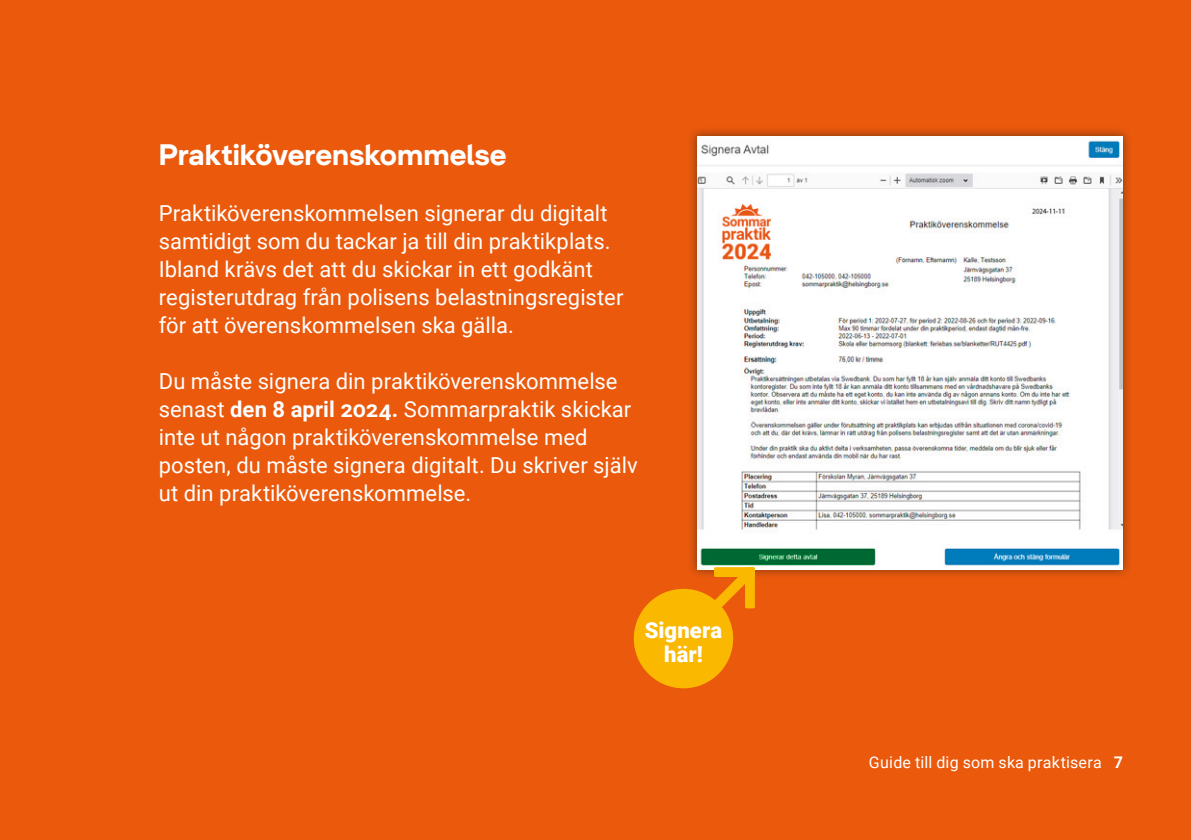
<style>
.page{position:relative;width:1191px;height:840px;background:#fff}
.page>*{position:absolute;margin:0;border:0;box-sizing:border-box;transform-origin:0 0}
.t1{font:700 30px "Helsingborg Sans";color:#fff}
.t2{font:22px/28px "Roboto";color:#fff}
.t3{font:900 22px "Roboto";letter-spacing:.005em;color:#fff}
.t4{font:16px "Roboto";letter-spacing:.015em;color:#fff}
.s1{font-weight:700}
</style>
<div class="page">
<div style="left:0;top:0;width:1191px;height:839px;background:#ea590c"></div>
<div style="left:687px;top:126px;width:445px;height:452px;background:#1d1d1b;opacity:.55"></div>
<img style="left:697px;top:136px;width:426px;height:433px">
<div style="left:634px;top:588px;width:99px;height:100px;background:#fbb800;border-radius:50%"></div>
<svg style="left:709px;top:564px;width:48px;height:49px"></svg>
<div style="left:715px;top:568px;width:38px;height:7px;background:#fbb800"></div>
<div style="left:714px;top:567px;width:41px;height:9px;border:3px solid #fbb800"></div>
<div style="left:746px;top:568px;width:7px;height:38px;background:#fbb800"></div>
<div style="left:745px;top:567px;width:10px;height:41px;border:3px solid #fbb800"></div>
<p class="t1" style="left:159px;top:136px;width:349px">Praktiköverenskommelse</p>
<p class="t2" style="left:159px;top:198px;width:466px">Praktiköverenskommelsen signerar du digitalt samtidigt som du tackar ja till din praktikplats.<br>Ibland krävs det att du skickar in ett godkänt registerutdrag från polisens belastningsregister för att överenskommelsen ska gälla.</p>
<p class="t2" style="left:159px;top:366px;width:480px">Du måste signera din praktiköverenskommelse senast <span class="s1">den 8 april 2024.</span> Sommarpraktik skickar inte ut någon praktiköverenskommelse med posten, du måste signera digitalt. Du skriver själv ut din praktiköverenskommelse.</p>
<p class="t3" style="left:644px;top:614px;width:79px">Signera</p>
<p class="t3" style="left:664px;top:638px;width:40px">här!</p>
<p class="t4" style="left:869px;top:750px;width:255px">Guide till dig som ska praktisera <span class="s1">7</span></p>
</div>
